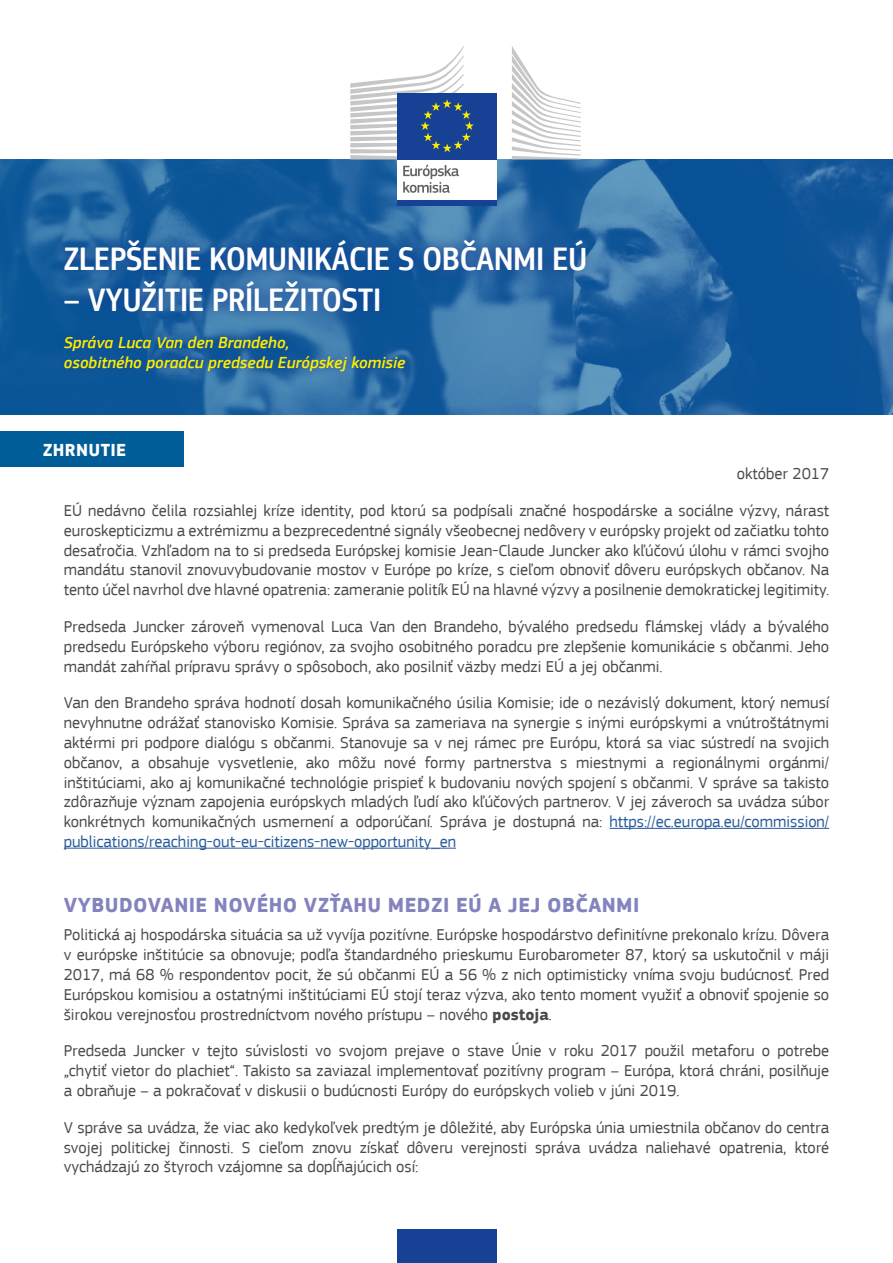
<style>
.page{position:relative;width:893px;height:1263px;background:#fff}
.page>*{position:absolute;margin:0;border:0;box-sizing:border-box;transform-origin:0 0}
.t1{font:500 34.2px "EC Square Sans Cond Pro";color:#fff}
.title_1{font:700 21px "EC Square Sans Pro";letter-spacing:.02em;color:#8383be}
.summary{font:700 18px "EC Square Sans Pro";letter-spacing:.02em;color:#fff}
.text{font:16.5px/19.8px "EC Square Sans Pro";color:#4a4a49;text-align:justify}
.report{font:italic 500 16.5px/19.8px "EC Square Sans Pro";color:#ffed00}
.date{font:16.5px "EC Square Sans Pro";color:#4a4a49}
.s1{color:#275b9b}
.s2{font-weight:700}
</style>
<div class="page">
<svg style="left:0;top:160px;width:893px;height:255px;background:#1f63a0"></svg>
<svg style="left:51px;top:227px;width:548px;height:98px;background:#2262a0"></svg>
<div style="left:56px;top:328px;width:357px;height:51px;background:#164194;opacity:.75"></div>
<div style="left:0;top:432px;width:184px;height:35px;background:#005d98"></div>
<hr style="left:609px;top:828px;width:220px;height:1px;background:#275b9b">
<hr style="left:64px;top:848px;width:392px;height:1px;background:#275b9b">
<div style="left:397px;top:1229px;width:100px;height:34px;background:#164194"></div>
<div style="left:397px;top:157px;width:100px;height:45px;background:#fff"></div>
<div style="left:397px;top:200px;width:100px;height:6px;background:#164194"></div>
<svg style="left:512px;top:46px;width:69px;height:113px"></svg>
<div style="left:397px;top:93px;width:100px;height:66px;background:#164194"></div>
<svg style="left:350px;top:46px;width:124px;height:147px"></svg>
<p class="t1" style="left:64px;top:239px;width:525px">ZLEPŠENIE KOMUNIKÁCIE S OBČANMI EÚ</p>
<p class="t1" style="left:64px;top:280px;width:319px">– VYUŽITIE PRÍLEŽITOSTI</p>
<p class="report" style="left:64px;top:333px;width:343px">Správa Luca Van den Brandeho,<br>osobitného poradcu predsedu Európskej komisie</p>
<p class="summary" style="left:43px;top:439px;width:85px">ZHRNUTIE</p>
<p class="date" style="left:737px;top:464px;width:94px">október 2017</p>
<p class="text" style="left:64px;top:501px;width:767px">EÚ nedávno čelila rozsiahlej kríze identity, pod ktorú sa podpísali značné hospodárske a sociálne výzvy, nárast euroskepticizmu a extrémizmu a bezprecedentné signály všeobecnej nedôvery v európsky projekt od začiatku tohto desaťročia. Vzhľadom na to si predseda Európskej komisie Jean-Claude Juncker ako kľúčovú úlohu v rámci svojho mandátu stanovil znovuvybudovanie mostov v Európe po kríze, s cieľom obnoviť dôveru európskych občanov. Na tento účel navrhol dve hlavné opatrenia: zameranie politík EÚ na hlavné výzvy a posilnenie demokratickej legitimity.</p>
<p class="text" style="left:64px;top:617px;width:767px">Predseda Juncker zároveň vymenoval Luca Van den Brandeho, bývalého predsedu flámskej vlády a bývalého predsedu Európskeho výboru regiónov, za svojho osobitného poradcu pre zlepšenie komunikácie s občanmi. Jeho mandát zahŕňal prípravu správy o spôsoboch, ako posilniť väzby medzi EÚ a jej občanmi.</p>
<p class="text" style="left:64px;top:693px;width:767px">Van den Brandeho správa hodnotí dosah komunikačného úsilia Komisie; ide o nezávislý dokument, ktorý nemusí nevyhnutne odrážať stanovisko Komisie. Správa sa zameriava na synergie s inými európskymi a vnútroštátnymi aktérmi pri podpore dialógu s občanmi. Stanovuje sa v nej rámec pre Európu, ktorá sa viac sústredí na svojich občanov, a obsahuje vysvetlenie, ako môžu nové formy partnerstva s miestnymi a regionálnymi orgánmi/ inštitúciami, ako aj komunikačné technológie prispieť k budovaniu nových spojení s občanmi. V správe sa takisto zdôrazňuje význam zapojenia európskych mladých ľudí ako kľúčových partnerov. V jej záveroch sa uvádza súbor konkrétnych komunikačných usmernení a odporúčaní. Správa je dostupná na: <span class="s1">https://ec.europa.eu/commission/ publications/reaching-out-eu-citizens-new-opportunity_en</span></p>
<p class="title_1" style="left:64px;top:892px;width:577px">VYBUDOVANIE NOVÉHO VZŤAHU MEDZI EÚ A JEJ OBČANMI</p>
<p class="text" style="left:64px;top:925px;width:767px">Politická aj hospodárska situácia sa už vyvíja pozitívne. Európske hospodárstvo definitívne prekonalo krízu. Dôvera v európske inštitúcie sa obnovuje; podľa štandardného prieskumu Eurobarometer 87, ktorý sa uskutočnil v máji 2017, má 68 % respondentov pocit, že sú občanmi EÚ a 56 % z nich optimisticky vníma svoju budúcnosť. Pred Európskou komisiou a ostatnými inštitúciami EÚ stojí teraz výzva, ako tento moment využiť a obnoviť spojenie so širokou verejnosťou prostredníctvom nového prístupu – nového <span class="s2">postoja</span>.</p>
<p class="text" style="left:64px;top:1041px;width:767px">Predseda Juncker v tejto súvislosti vo svojom prejave o stave Únie v roku 2017 použil metaforu o potrebe „chytiť vietor do plachiet“. Takisto sa zaviazal implementovať pozitívny program – Európa, ktorá chráni, posilňuje a obraňuje – a pokračovať v diskusii o budúcnosti Európy do európskych volieb v júni 2019.</p>
<p class="text" style="left:64px;top:1117px;width:767px">V správe sa uvádza, že viac ako kedykoľvek predtým je dôležité, aby Európska únia umiestnila občanov do centra svojej politickej činnosti. S cieľom znovu získať dôveru verejnosti správa uvádza naliehavé opatrenia, ktoré vychádzajú zo štyroch vzájomne sa dopĺňajúcich osí:</p>
</div>
